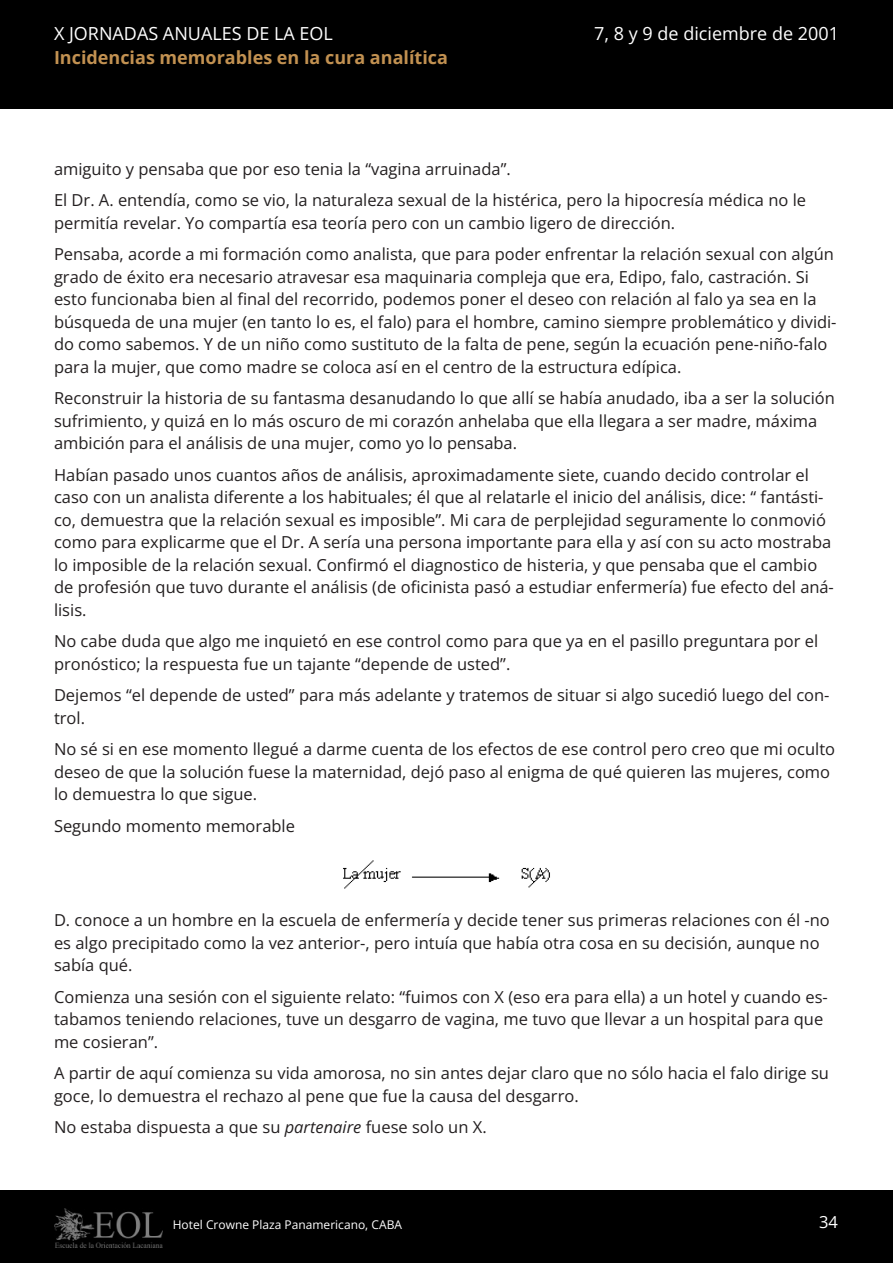
<style>
.page{position:relative;width:893px;height:1263px;background:#fff}
.page>*{position:absolute;margin:0;border:0;box-sizing:border-box;transform-origin:0 0}
.t1{font:18px "Open Sans";color:#fff}
.t2{font:700 18px "Open Sans";color:#c29151}
.t3{font:16.5px/22.5px "Open Sans";color:#231f20}
.t4{font:16.5px "Open Sans";color:#fff}
.t5{font:12px "Open Sans";color:#fff}
.s1{font-style:italic}
</style>
<div class="page">
<div style="left:0;top:0;width:893px;height:108px;background:#000"></div>
<div style="left:0;top:1191px;width:893px;height:72px;background:#000"></div>
<img style="left:54px;top:1209px;width:108px;height:38px">
<img style="left:343px;top:860px;width:207px;height:29px">
<p class="t1" style="left:54px;top:22px;width:280px">X JORNADAS ANUALES DE LA EOL</p>
<p class="t2" style="left:54px;top:46px;width:395px">Incidencias memorables en la cura analítica</p>
<p class="t1" style="left:594px;top:22px;width:246px">7, 8 y 9 de diciembre de 2001</p>
<p class="t3" style="left:54px;top:157px;width:458px">amiguito y pensaba que por eso tenia la “vagina arruinada”.</p>
<p class="t3" style="left:54px;top:188px;width:754px">El Dr. A. entendía, como se vio, la naturaleza sexual de la histérica, pero la hipocresía médica no le permitía revelar. Yo compartía esa teoría pero con un cambio ligero de dirección.</p>
<p class="t3" style="left:54px;top:242px;width:784px">Pensaba, acorde a mi formación como analista, que para poder enfrentar la relación sexual con algún grado de éxito era necesario atravesar esa maquinaria compleja que era, Edipo, falo, castración. Si esto funcionaba bien al final del recorrido, podemos poner el deseo con relación al falo ya sea en la búsqueda de una mujer (en tanto lo es, el falo) para el hombre, camino siempre problemático y dividi&shy;do como sabemos. Y de un niño como sustituto de la falta de pene, según la ecuación pene-niño-falo para la mujer, que como madre se coloca así en el centro de la estructura edípica.</p>
<p class="t3" style="left:54px;top:387px;width:782px">Reconstruir la historia de su fantasma desanudando lo que allí se había anudado, iba a ser la solución sufrimiento, y quizá en lo más oscuro de mi corazón anhelaba que ella llegara a ser madre, máxima ambición para el análisis de una mujer, como yo lo pensaba.</p>
<p class="t3" style="left:54px;top:463px;width:781px">Habían pasado unos cuantos años de análisis, aproximadamente siete, cuando decido controlar el caso con un analista diferente a los habituales; él que al relatarle el inicio del análisis, dice: “ fantásti&shy;co, demuestra que la relación sexual es imposible”. Mi cara de perplejidad seguramente lo conmovió como para explicarme que el Dr. A sería una persona importante para ella y así con su acto mostraba lo imposible de la relación sexual. Confirmó el diagnostico de histeria, y que pensaba que el cambio de profesión que tuvo durante el análisis (de oficinista pasó a estudiar enfermería) fue efecto del aná&shy;lisis.</p>
<p class="t3" style="left:54px;top:630px;width:766px">No cabe duda que algo me inquietó en ese control como para que ya en el pasillo preguntara por el pronóstico; la respuesta fue un tajante “depende de usted”.</p>
<p class="t3" style="left:54px;top:684px;width:777px">Dejemos “el depende de usted” para más adelante y tratemos de situar si algo sucedió luego del con&shy;trol.</p>
<p class="t3" style="left:54px;top:738px;width:783px">No sé si en ese momento llegué a darme cuenta de los efectos de ese control pero creo que mi oculto deseo de que la solución fuese la maternidad, dejó paso al enigma de qué quieren las mujeres, como lo demuestra lo que sigue.</p>
<p class="t3" style="left:54px;top:814px;width:243px">Segundo momento memorable</p>
<p class="t3" style="left:54px;top:908px;width:777px">D. conoce a un hombre en la escuela de enfermería y decide tener sus primeras relaciones con él -no es algo precipitado como la vez anterior-, pero intuía que había otra cosa en su decisión, aunque no sabía qué.</p>
<p class="t3" style="left:54px;top:985px;width:775px">Comienza una sesión con el siguiente relato: “fuimos con X (eso era para ella) a un hotel y cuando es&shy;tabamos teniendo relaciones, tuve un desgarro de vagina, me tuvo que llevar a un hospital para que me cosieran”.</p>
<p class="t3" style="left:54px;top:1061px;width:777px">A partir de aquí comienza su vida amorosa, no sin antes dejar claro que no sólo hacia el falo dirige su goce, lo demuestra el rechazo al pene que fue la causa del desgarro.</p>
<p class="t3" style="left:54px;top:1115px;width:434px">No estaba dispuesta a que su <span class="s1">partenaire</span> fuese solo un X.</p>
<p class="t5" style="left:173px;top:1217px;width:231px">Hotel Crowne Plaza Panamericano, CABA</p>
<p class="t4" style="left:819px;top:1211px;width:20px">34</p>
</div>
